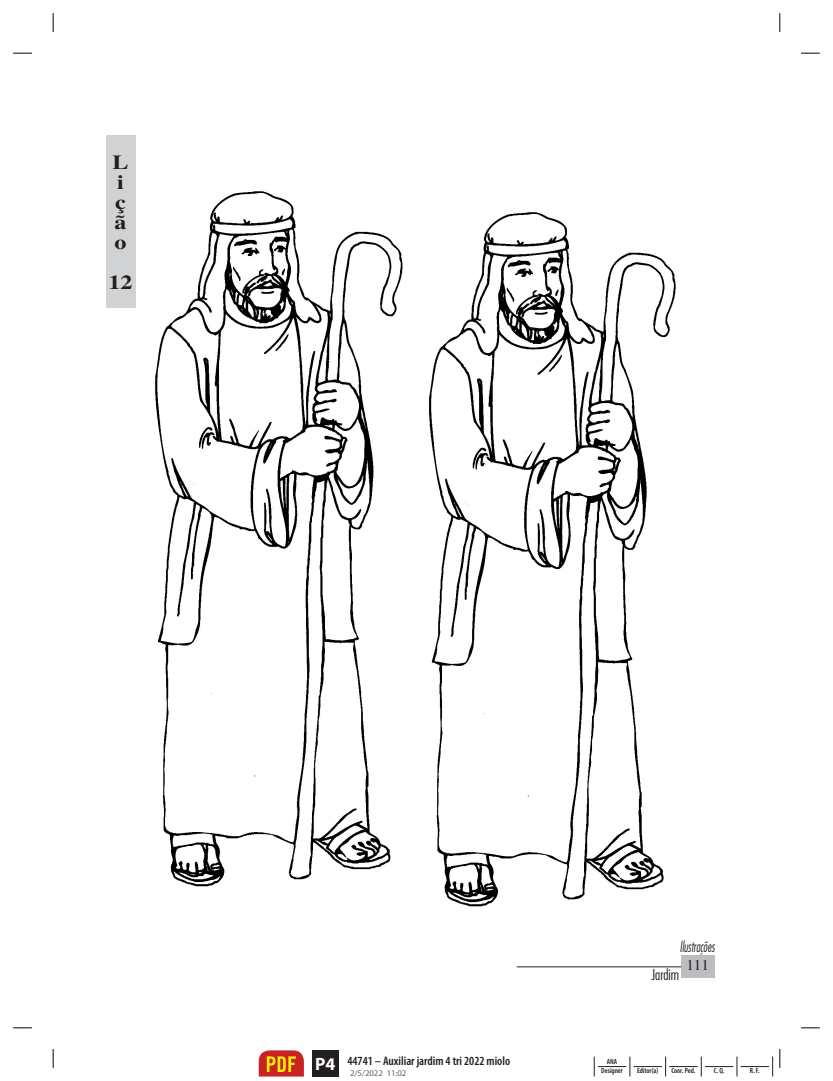
<style>
.page{position:relative;width:833px;height:1081px;background:#fff}
.page>*{position:absolute;margin:0;border:0;box-sizing:border-box;transform-origin:0 0}
.t1{font:700 20px/20px "Times LT Std";color:#231f20;scale:1.2 1}
.t2{font:700 17.88px "Myriad Pro";color:#fff}
.t3{font:15px "Times LT Std";color:#231f20}
.texto_tabela{font:italic 300 condensed 14.75px "Futura Std";color:#231f20;scale:.79 1}
.t4{font:300 condensed 14.75px "Futura Std";color:#231f20}
.t5{font:600 condensed 12.5px "Myriad Pro";color:#231f20}
.t6{font:8.75px "Myriad Pro";color:#636366}
.t7{font:600 condensed 7.5px "Myriad Pro";color:#231f20}
</style>
<div class="page">
<div style="left:681px;top:955px;width:34px;height:23px;background:#bcbdc0"></div>
<hr style="left:517px;top:966px;width:164px;height:1px;background:#231f20">
<img style="left:155px;top:191px;width:248px;height:696px">
<img style="left:429px;top:212px;width:247px;height:695px">
<div style="left:106px;top:136px;width:29px;height:172px;background:#d1d2d4"></div>
<svg style="left:594px;top:1056px;width:179px;height:20px"></svg>
<svg style="left:259px;top:1050px;width:45px;height:26px"></svg>
<div style="left:312px;top:1050px;width:26px;height:26px;background:#231f20"></div>
<svg style="left:13px;top:52px;width:19px;height:2px"></svg>
<svg style="left:801px;top:52px;width:19px;height:2px"></svg>
<svg style="left:13px;top:1027px;width:19px;height:1px"></svg>
<svg style="left:801px;top:1027px;width:19px;height:1px"></svg>
<svg style="left:52px;top:13px;width:2px;height:19px"></svg>
<svg style="left:52px;top:1049px;width:2px;height:19px"></svg>
<svg style="left:779px;top:13px;width:1px;height:19px"></svg>
<svg style="left:779px;top:1049px;width:1px;height:19px"></svg>
<h1 class="t1" style="left:113px;top:152px;width:15px">L i ç ã o</h1>
<h1 class="t1" style="left:109px;top:272px;width:21px">12</h1>
<h2 class="t2" style="left:315px;top:1052px;width:22px">13P 4</h2>
<h3 class="t5" style="left:347px;top:1053px;width:164px">44741 – Auxiliar jardim 4 tri 2022 miolo</h3>
<p class="t6" style="left:350px;top:1068px;width:58px">2/5/2022 11:02</p>
<p class="texto_tabela" style="left:680px;top:938px;width:46px">Ilustrações</p>
<p class="t7" style="left:607px;top:1057px;width:12px">ANA</p>
<h3 class="t4" style="left:651px;top:965px;width:29px">Jardim</h3>
<h3 class="t3" style="left:686px;top:956px;width:24px">111</h3>
<p class="t7" style="left:601px;top:1066px;width:23px">Designer</p>
<p class="t7" style="left:637px;top:1066px;width:23px">Editor(a)</p>
<p class="t7" style="left:671px;top:1066px;width:26px">Coor. Ped.</p>
<p class="t7" style="left:714px;top:1066px;width:12px">C. Q.</p>
<p class="t7" style="left:750px;top:1066px;width:11px">R. F.</p>
</div>
